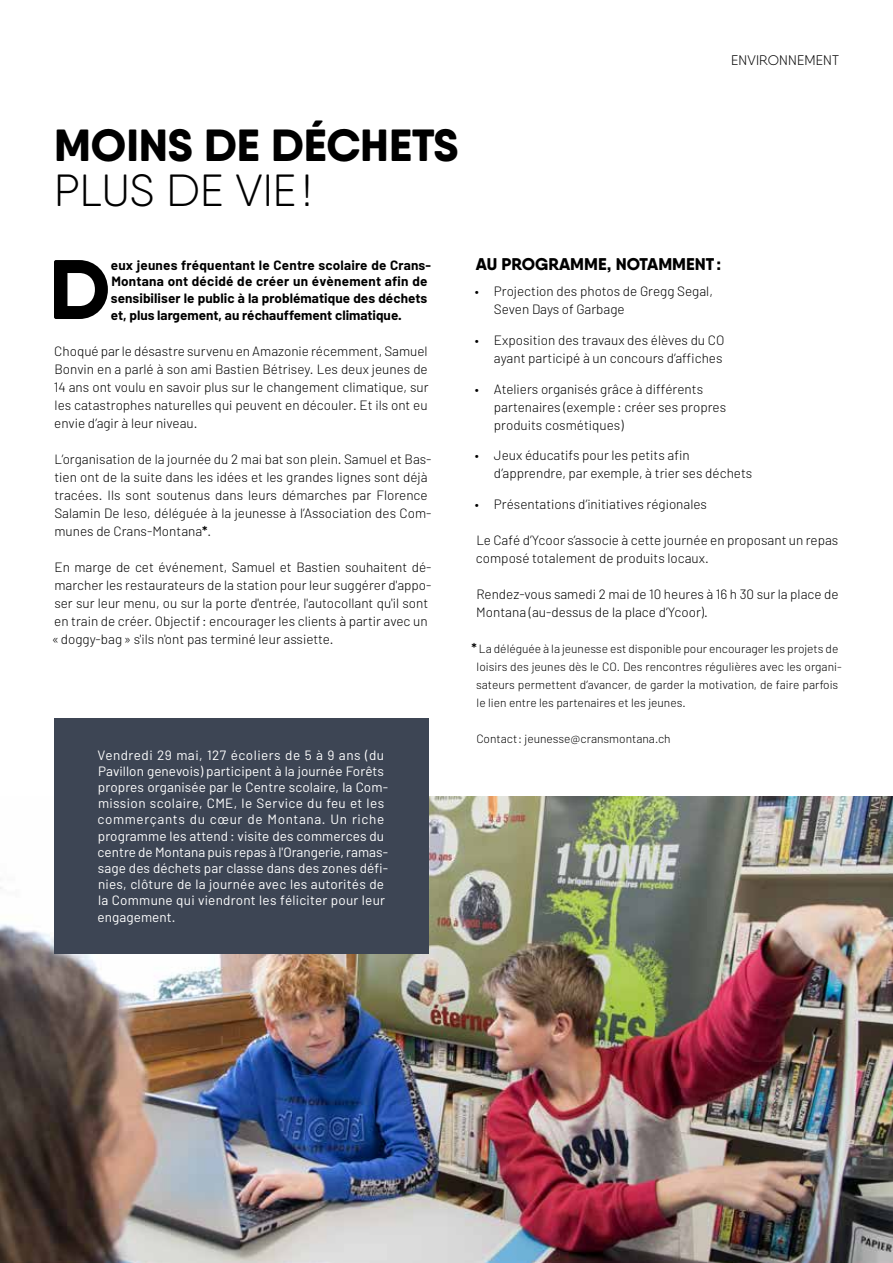
<style>
.page{position:relative;width:893px;height:1263px;background:#fff}
.page>*{position:absolute;margin:0;border:0;box-sizing:border-box;transform-origin:0 0}
.t1{font:800 84.15px "Qanelas Soft";color:#000}
.t2{font:800 45px "Qanelas Soft";color:#000}
.t3{font:300 45px "Qanelas Soft";color:#000}
.t4{font:800 16.95px "Qanelas Soft";color:#000}
.t5{font:300 13.95px "Qanelas Soft";letter-spacing:.01em;color:#000}
.t6{font:300 13.5px/18px "Barlow";color:#000}
.t7{font:13.5px/16.2px "Barlow";letter-spacing:.01em;color:#fff}
.t8{font:700 13.5px/16.8px "Barlow";letter-spacing:.005em;color:#000}
.t9{font:300 12px/18px "Barlow";color:#000}
.s1{font-weight:600}
.s2{font-weight:600;font-size:13.5px}
</style>
<div class="page">
<img style="left:0;top:1px;width:1px;height:1262px">
<img style="left:1px;top:796px;width:892px;height:467px">
<div style="left:54px;top:719px;width:374px;height:235px;background:#3d4554"></div>
<p class="t5" style="left:731px;top:51px;width:109px">ENVIRONNEMENT</p>
<h2 class="t2" style="left:54px;top:117px;width:406px">MOINS DE DÉCHETS</h2>
<h2 class="t3" style="left:54px;top:163px;width:259px">PLUS DE VIE!</h2>
<h1 class="t1" style="left:49px;top:236px;width:63px">D</h1>
<p class="t8" style="left:111px;top:256px;width:322px">eux jeunes fréquentant le Centre scolaire de Crans-Montana ont décidé de créer un évènement afin de sensibiliser le public à la problématique des déchets et, plus largement, au réchauffement climatique.</p>
<p class="t6" style="left:54px;top:342px;width:376px;text-align:justify">Choqué par le désastre survenu en Amazonie récemment, Samuel Bonvin en a parlé à son ami Bastien Bétrisey. Les deux jeunes de 14 ans ont voulu en savoir plus sur le changement climatique, sur les catastrophes naturelles qui peuvent en découler. Et ils ont eu envie d’agir à leur niveau.</p>
<p class="t6" style="left:54px;top:450px;width:379px">L’organisation de la journée du 2 mai bat son plein. Samuel et Bas&shy;tien ont de la suite dans les idées et les grandes lignes sont déjà tracées. Ils sont soutenus dans leurs démarches par Florence Salamin De Ieso, déléguée à la jeunesse à l’Association des Com&shy;munes de Crans-Montana<span class="s1">*</span>.</p>
<p class="t6" style="left:52px;top:557px;width:381px">En marge de cet événement, Samuel et Bastien souhaitent dé&shy;marcher les restaurateurs de la station pour leur suggérer d'appo&shy;ser sur leur menu, ou sur la porte d'entrée, l'autocollant qu'il sont en train de créer. Objectif: encourager les clients à partir avec un «doggy-bag» s'ils n'ont pas terminé leur assiette.</p>
<p class="t7" style="left:98px;top:746px;width:292px">Vendredi 29 mai, 127 écoliers de 5 à 9 ans (du Pavillon genevois) participent à la journée Forêts propres organisée par le Centre scolaire, la Com&shy;mission scolaire, CME, le Service du feu et les commerçants du cœur de Montana. Un riche programme les attend: visite des commerces du centre de Montana puis repas à l'Orangerie, ramas&shy;sage des déchets par classe dans des zones défi&shy;nies, clôture de la journée avec les autorités de la Commune qui viendront les féliciter pour leur engagement.</p>
<p class="t4" style="left:476px;top:253px;width:247px">AU PROGRAMME, NOTAMMENT :</p>
<p class="t6" style="left:494px;top:282px;width:221px;text-indent:-19px">• Projection des photos de Gregg Segal,<br>Seven Days of Garbage</p>
<p class="t6" style="left:475px;top:331px;width:251px;text-align:right">• Exposition des travaux des élèves du CO ayant participé à un concours d’affiches</p>
<p class="t6" style="left:494px;top:379px;width:234px;text-indent:-19px">• Ateliers organisés grâce à différents partenaires (exemple: créer ses propres produits cosmétiques)</p>
<p class="t6" style="left:494px;top:446px;width:260px;text-indent:-19px">• Jeux éducatifs pour les petits afin d’apprendre, par exemple, à trier ses déchets</p>
<p class="t6" style="left:475px;top:495px;width:234px">• Présentations d’initiatives régionales</p>
<p class="t6" style="left:476px;top:531px;width:364px">Le Café d’Ycoor s’associe à cette journée en proposant un repas composé totalement de produits locaux.</p>
<p class="t6" style="left:476px;top:585px;width:364px">Rendez-vous samedi 2 mai de 10 heures à 16 h 30 sur la place de<br>Montana (au-dessus de la place d’Ycoor).</p>
<p class="t9" style="left:476px;top:639px;width:367px;text-indent:-5px"><span class="s2">*</span> La déléguée à la jeunesse est disponible pour encourager les projets de loisirs des jeunes dès le CO. Des rencontres régulières avec les organi&shy;sateurs permettent d’avancer, de garder la motivation, de faire parfois le lien entre les partenaires et les jeunes.</p>
<p class="t9" style="left:476px;top:729px;width:196px">Contact: jeunesse@cransmontana.ch</p>
</div>
